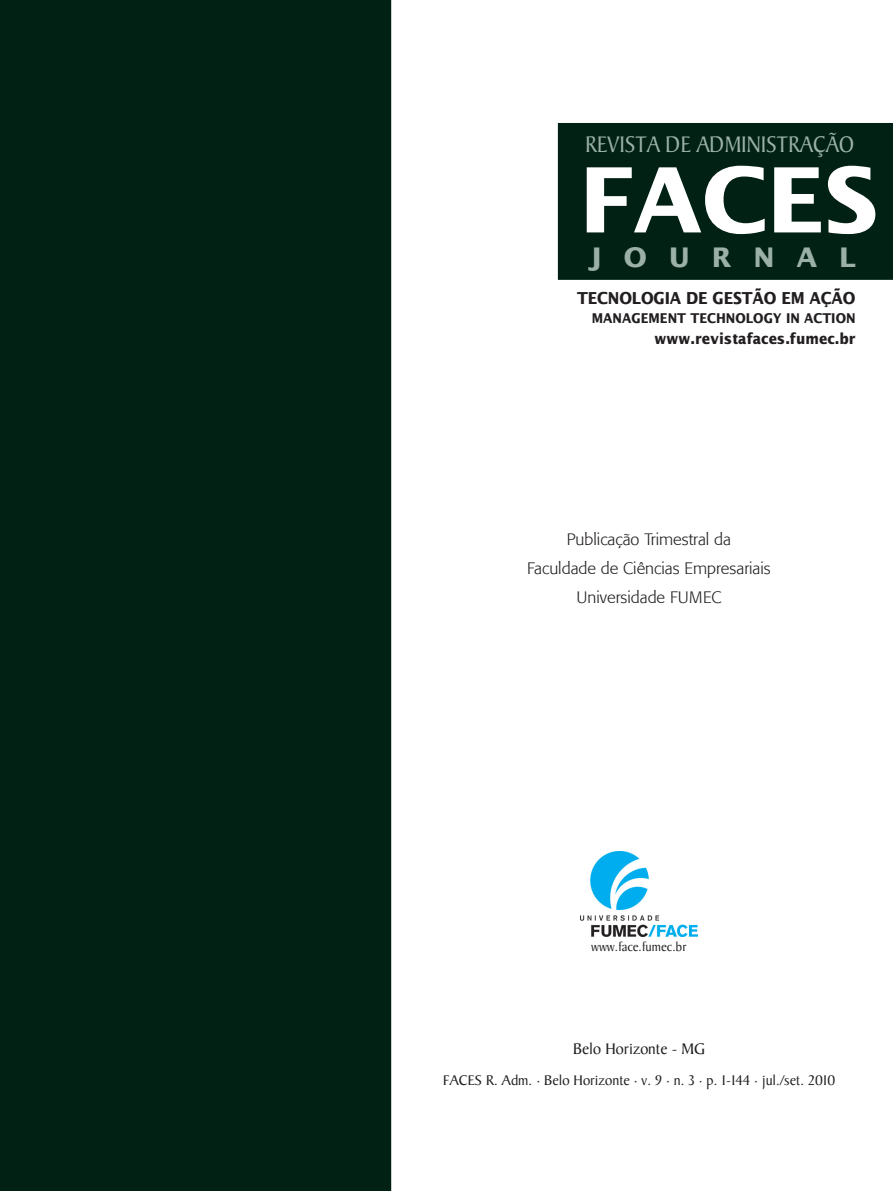
<style>
.page{position:relative;width:893px;height:1191px;background:#fff}
.page>*{position:absolute;margin:0;border:0;box-sizing:border-box;transform-origin:0 0}
.t1{font:700 90px "Lucida Sans";letter-spacing:-.005em;color:#fff}
.t2{font:700 27px "Lucida Sans";letter-spacing:.81em;color:#9bb1a7}
.t3{font:24.3px "Baker Signet";color:#9bb1a7;scale:.89 1}
.t4{font:300 16.5px/28.8px "Formata";color:#231f20;text-align:center}
.t5{font:700 16.5px "Lucida Sans";letter-spacing:-.01em;color:#231f20;scale:.9 1}
.t6{font:16.5px "Baker Signet";color:#231f20}
.t7{font:15px "Baker Signet";color:#231f20}
.t8{font:700 15px "Lucida Sans";color:#231f20;scale:.9 1}
.t9{font:700 13.5px "Lucida Sans";color:#231f20;scale:.9 1}
.t10{font:13.5px "Baker Signet";color:#231f20}
</style>
<div class="page">
<img style="left:580px;top:851px;width:118px;height:85px">
<div style="left:558px;top:123px;width:335px;height:157px;background:#002113"></div>
<div style="left:0;top:0;width:391px;height:1191px;background:#002113"></div>
<h3 class="t3" style="left:585px;top:131px;width:303px">REVISTA DE ADMINISTRAÇÃO</h3>
<h1 class="t1" style="left:579px;top:146px;width:300px">FACES</h1>
<h2 class="t2" style="left:588px;top:241px;width:266px">JOURN AL</h2>
<p class="t5" style="left:577px;top:288px;width:311px">TECNOLOGIA DE GESTÃO EM AÇÃO</p>
<p class="t9" style="left:592px;top:310px;width:295px">MANAGEMENT TECHNOLOGY IN ACTION</p>
<p class="t8" style="left:655px;top:329px;width:225px">WWW.REVISTAFACES.FUMEC.BR</p>
<p class="t4" style="left:527px;top:525px;width:245px">Publicação Trimestral da<br>Faculdade de Ciências Empresariais<br>Universidade FUMEC</p>
<p class="t10" style="left:592px;top:939px;width:96px">www.face.fumec.br</p>
<p class="t6" style="left:573px;top:1039px;width:133px">Belo Horizonte - MG</p>
<p class="t7" style="left:443px;top:1071px;width:394px">FACES R. Adm. · Belo Horizonte · v. 9 · n. 3 · p. 1-144 · jul./set. 2010</p>
</div>
